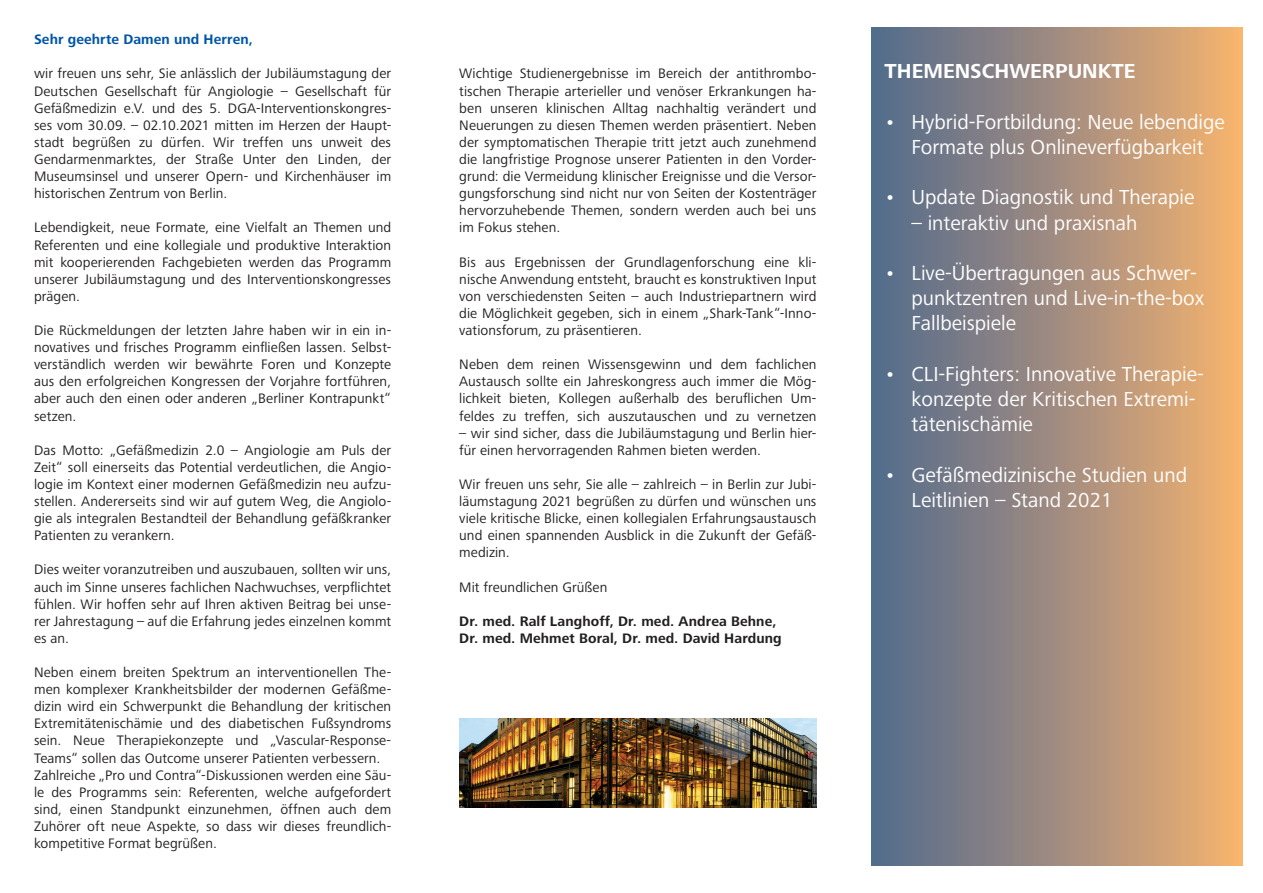
<style>
.page{position:relative;width:1263px;height:893px;background:#fff}
.page>*{position:absolute;margin:0;border:0;box-sizing:border-box;transform-origin:0 0}
.t1{font:21px/25.2px "Frutiger Next LTW1 G";color:#fff}
.t2{font:700 21px "Frutiger Next LTW1 G";color:#fff}
.t3{font:14.25px/17.1px "Frutiger Next LTW1 G";letter-spacing:.005em;color:#231f20;text-align:justify}
.t4{font:700 14.25px "Frutiger Next LTW1 G";letter-spacing:.005em;color:#231f20}
.t5{font:700 14.25px "Frutiger Next LTW1 G";letter-spacing:.005em;color:#0155a7}
</style>
<div class="page">
<div style="left:871px;top:27px;width:371px;height:839px;background:linear-gradient(to right,#4f698e,#f5b270)"></div>
<img style="left:459px;top:718px;width:357px;height:89px">
<p class="t5" style="left:34px;top:31px;width:221px">Sehr geehrte Damen und Herren,</p>
<p class="t3" style="left:34px;top:66px;width:359px">wir freuen uns sehr, Sie anlässlich der Jubiläumstagung der Deutschen Gesellschaft für Angiologie – Gesellschaft für Gefäßmedizin e.V. und des 5. DGA-Interventionskongres&shy;ses vom 30.09. – 02.10.2021 mitten im Herzen der Haupt&shy;stadt begrüßen zu dürfen. Wir treffen uns unweit des Gendarmenmarktes, der Straße Unter den Linden, der Museumsinsel und unserer Opern- und Kirchenhäuser im historischen Zentrum von Berlin.</p>
<p class="t3" style="left:34px;top:220px;width:359px">Lebendigkeit, neue Formate, eine Vielfalt an Themen und Referenten und eine kollegiale und produktive Interaktion mit kooperierenden Fachgebieten werden das Programm unserer Jubiläumstagung und des Interventionskongresses prägen.</p>
<p class="t3" style="left:34px;top:322px;width:359px">Die Rückmeldungen der letzten Jahre haben wir in ein in&shy;novatives und frisches Programm einfließen lassen. Selbst&shy;verständlich werden wir bewährte Foren und Konzepte aus den erfolgreichen Kongressen der Vorjahre fortführen, aber auch den einen oder anderen „Berliner Kontrapunkt“ setzen.</p>
<p class="t3" style="left:34px;top:442px;width:359px">Das Motto: „Gefäßmedizin 2.0 – Angiologie am Puls der Zeit“ soll einerseits das Potential verdeutlichen, die Angio&shy;logie im Kontext einer modernen Gefäßmedizin neu aufzu&shy;stellen. Andererseits sind wir auf gutem Weg, die Angiolo&shy;gie als integralen Bestandteil der Behandlung gefäßkranker Patienten zu verankern.</p>
<p class="t3" style="left:34px;top:562px;width:359px">Dies weiter voranzutreiben und auszubauen, sollten wir uns, auch im Sinne unseres fachlichen Nachwuchses, verpflichtet fühlen. Wir hoffen sehr auf Ihren aktiven Beitrag bei unse&shy;rer Jahrestagung – auf die Erfahrung jedes einzelnen kommt es an.</p>
<p class="t3" style="left:34px;top:664px;width:359px">Neben einem breiten Spektrum an interventionellen The&shy;men komplexer Krankheitsbilder der modernen Gefäßme&shy;dizin wird ein Schwerpunkt die Behandlung der kritischen Extremitätenischämie und des diabetischen Fußsyndroms sein. Neue Therapiekonzepte und „Vascular-Response-Teams“ sollen das Outcome unserer Patienten verbessern.</p>
<p class="t3" style="left:34px;top:767px;width:359px">Zahlreiche „Pro und Contra“-Diskussionen werden eine Säu&shy;le des Programms sein: Referenten, welche aufgefordert sind, einen Standpunkt einzunehmen, öffnen auch dem Zuhörer oft neue Aspekte, so dass wir dieses freundlich&shy;kompetitive Format begrüßen.</p>
<p class="t3" style="left:459px;top:66px;width:359px">Wichtige Studienergebnisse im Bereich der antithrombo&shy;tischen Therapie arterieller und venöser Erkrankungen ha&shy;ben unseren klinischen Alltag nachhaltig verändert und Neuerungen zu diesen Themen werden präsentiert. Neben der symptomatischen Therapie tritt jetzt auch zunehmend die langfristige Prognose unserer Patienten in den Vorder&shy;grund: die Vermeidung klinischer Ereignisse und die Versor&shy;gungsforschung sind nicht nur von Seiten der Kostenträger hervorzuhebende Themen, sondern werden auch bei uns im Fokus stehen.</p>
<p class="t3" style="left:459px;top:254px;width:359px">Bis aus Ergebnissen der Grundlagenforschung eine kli&shy;nische Anwendung entsteht, braucht es konstruktiven Input von verschiedensten Seiten – auch Industriepartnern wird die Möglichkeit gegeben, sich in einem „Shark-Tank“-Inno&shy;vationsforum, zu präsentieren.</p>
<p class="t3" style="left:459px;top:356px;width:359px">Neben dem reinen Wissensgewinn und dem fachlichen Austausch sollte ein Jahreskongress auch immer die Mög&shy;lichkeit bieten, Kollegen außerhalb des beruflichen Um&shy;feldes zu treffen, sich auszutauschen und zu vernetzen</p>
<p class="t3" style="left:459px;top:425px;width:359px">– wir sind sicher, dass die Jubiläumstagung und Berlin hier&shy;für einen hervorragenden Rahmen bieten werden.</p>
<p class="t3" style="left:459px;top:476px;width:359px">Wir freuen uns sehr, Sie alle – zahlreich – in Berlin zur Jubi&shy;läumstagung 2021 begrüßen zu dürfen und wünschen uns viele kritische Blicke, einen kollegialen Erfahrungsaustausch und einen spannenden Ausblick in die Zukunft der Gefäß&shy;medizin.</p>
<p class="t3" style="left:459px;top:579px;width:150px">Mit freundlichen Grüßen</p>
<p class="t4" style="left:459px;top:613px;width:319px">Dr. med. Ralf Langhoff, Dr. med. Andrea Behne,</p>
<p class="t4" style="left:459px;top:630px;width:324px">Dr. med. Mehmet Boral, Dr. med. David Hardung</p>
<p class="t2" style="left:884px;top:59px;width:252px">THEMENSCHWERPUNKTE</p>
<p class="t1" style="left:884px;top:110px;width:342px;text-align:center">• Hybrid-Fortbildung: Neue lebendige<br>Formate plus Onlineverfügbarkeit</p>
<p class="t1" style="left:884px;top:186px;width:311px">• Update Diagnostik und Therapie</p>
<p class="t1" style="left:911px;top:211px;width:228px">– interaktiv und praxisnah</p>
<p class="t1" style="left:911px;top:261px;width:294px;text-indent:-27px">• Live-Übertragungen aus Schwer&shy;punktzentren und Live-in-the-box<br>Fallbeispiele</p>
<p class="t1" style="left:911px;top:362px;width:294px;text-indent:-27px">• CLI-Fighters: Innovative Therapie&shy;konzepte der Kritischen Extremi&shy;tätenischämie</p>
<p class="t1" style="left:911px;top:463px;width:277px;text-indent:-27px">• Gefäßmedizinische Studien und<br>Leitlinien – Stand 2021</p>
</div>
